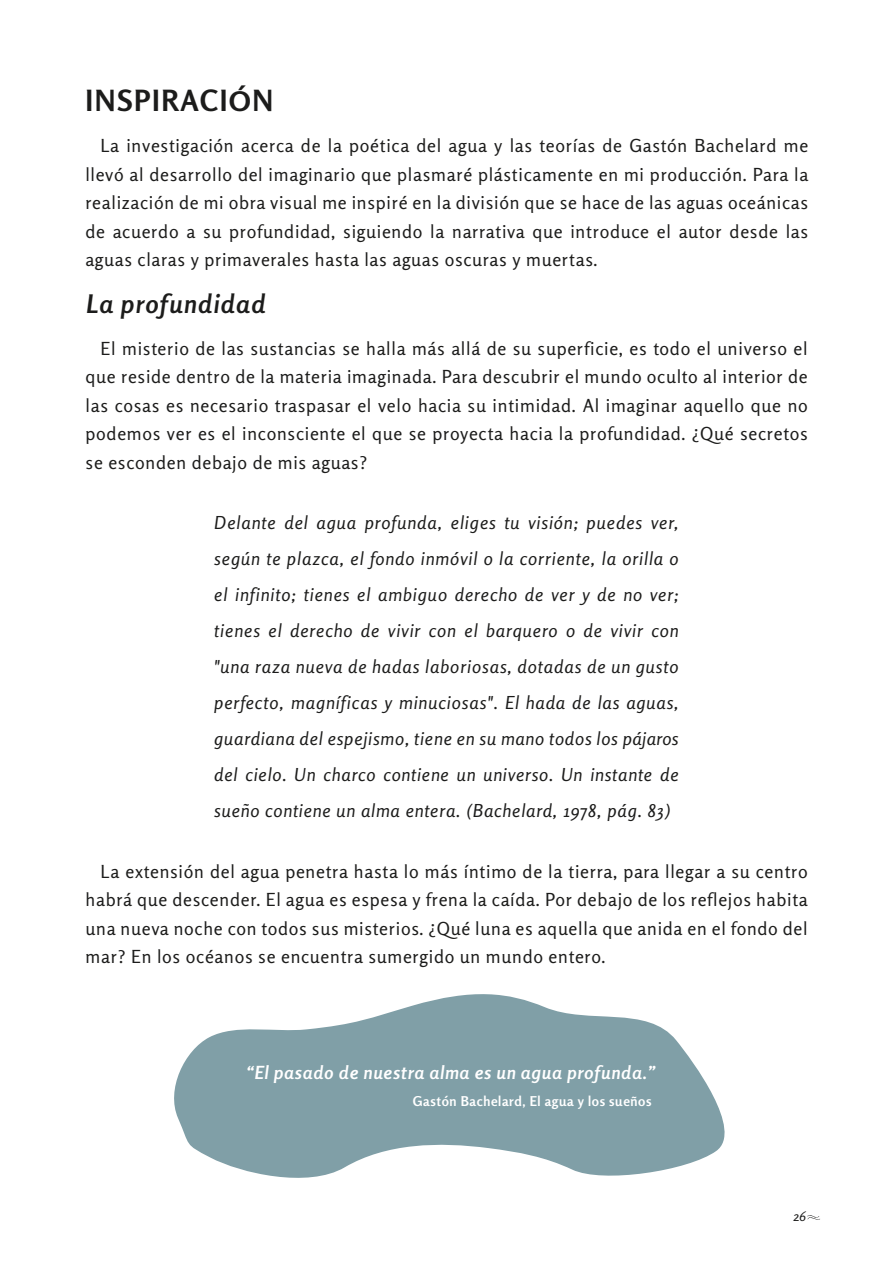
<style>
.page{position:relative;width:893px;height:1263px;background:#fff}
.page>*{position:absolute;margin:0;border:0;box-sizing:border-box;transform-origin:0 0}
.t1{font:700 29.1px "Rosario";letter-spacing:.05em;color:#1c1c1b}
.t2{font:italic 700 25.5px "Rosario";letter-spacing:.05em;color:#1c1c1b}
.t3{font:18px/28.5px "Rosario";letter-spacing:.04em;color:#1c1c1b;text-align:justify}
.t4{font:italic 18px/36px "Rosario";letter-spacing:.04em;color:#1c1c1b;text-align:justify}
.t5{font:italic 700 18px "Rosario";letter-spacing:.045em;color:#fff}
.t6{font:700 13.5px "Rosario";letter-spacing:.045em;color:#fff}
.t7{font:italic 13.5px "Rosario";color:#1c1c1b}
</style>
<div class="page">
<svg style="left:174px;top:994px;width:551px;height:184px;fill:#809fa7"></svg>
<svg style="left:807px;top:1215px;width:13px;height:5px"></svg>
<h1 class="t1" style="left:86px;top:82px;width:189px">INSPIRACIÓN</h1>
<p class="t3" style="left:85px;top:132px;width:724px;text-indent:15px">La investigación acerca de la poética del agua y las teorías de Gastón Bachelard me llevó al desarrollo del imaginario que plasmaré plásticamente en mi producción. Para la realización de mi obra visual me inspiré en la división que se hace de las aguas oceánicas de acuerdo a su profundidad, siguiendo la narrativa que introduce el autor desde las aguas claras y primaverales hasta las aguas oscuras y muertas.</p>
<h2 class="t2" style="left:86px;top:288px;width:181px">La profundidad</h2>
<p class="t3" style="left:86px;top:334px;width:724px;text-indent:15px">El misterio de las sustancias se halla más allá de su superficie, es todo el universo el que reside dentro de la materia imaginada. Para descubrir el mundo oculto al interior de las cosas es necesario traspasar el velo hacia su intimidad. Al imaginar aquello que no podemos ver es el inconsciente el que se proyecta hacia la profundidad. ¿Qué secretos se esconden debajo de mis aguas?</p>
<p class="t4" style="left:214px;top:505px;width:466px">Delante del agua profunda, eliges tu visión; puedes ver, según te plazca, el fondo inmóvil o la corriente, la orilla o el infinito; tienes el ambiguo derecho de ver y de no ver; tienes el derecho de vivir con el barquero o de vivir con "una raza nueva de hadas laboriosas, dotadas de un gusto perfecto, magníficas y minuciosas". El hada de las aguas, guardiana del espejismo, tiene en su mano todos los pájaros del cielo. Un charco contiene un universo. Un instante de sueño contiene un alma entera. (Bachelard, 1978, pág. 83)</p>
<p class="t3" style="left:86px;top:857px;width:724px;text-indent:15px">La extensión del agua penetra hasta lo más íntimo de la tierra, para llegar a su centro habrá que descender. El agua es espesa y frena la caída. Por debajo de los reflejos habita una nueva noche con todos sus misterios. ¿Qué luna es aquella que anida en el fondo del mar? En los océanos se encuentra sumergido un mundo entero.</p>
<p class="t5" style="left:246px;top:1061px;width:410px">“El pasado de nuestra alma es un agua profunda.”</p>
<p class="t6" style="left:413px;top:1093px;width:240px">Gastón Bachelard, El agua y los sueños</p>
<p class="t7" style="left:793px;top:1208px;width:14px">26</p>
</div>
